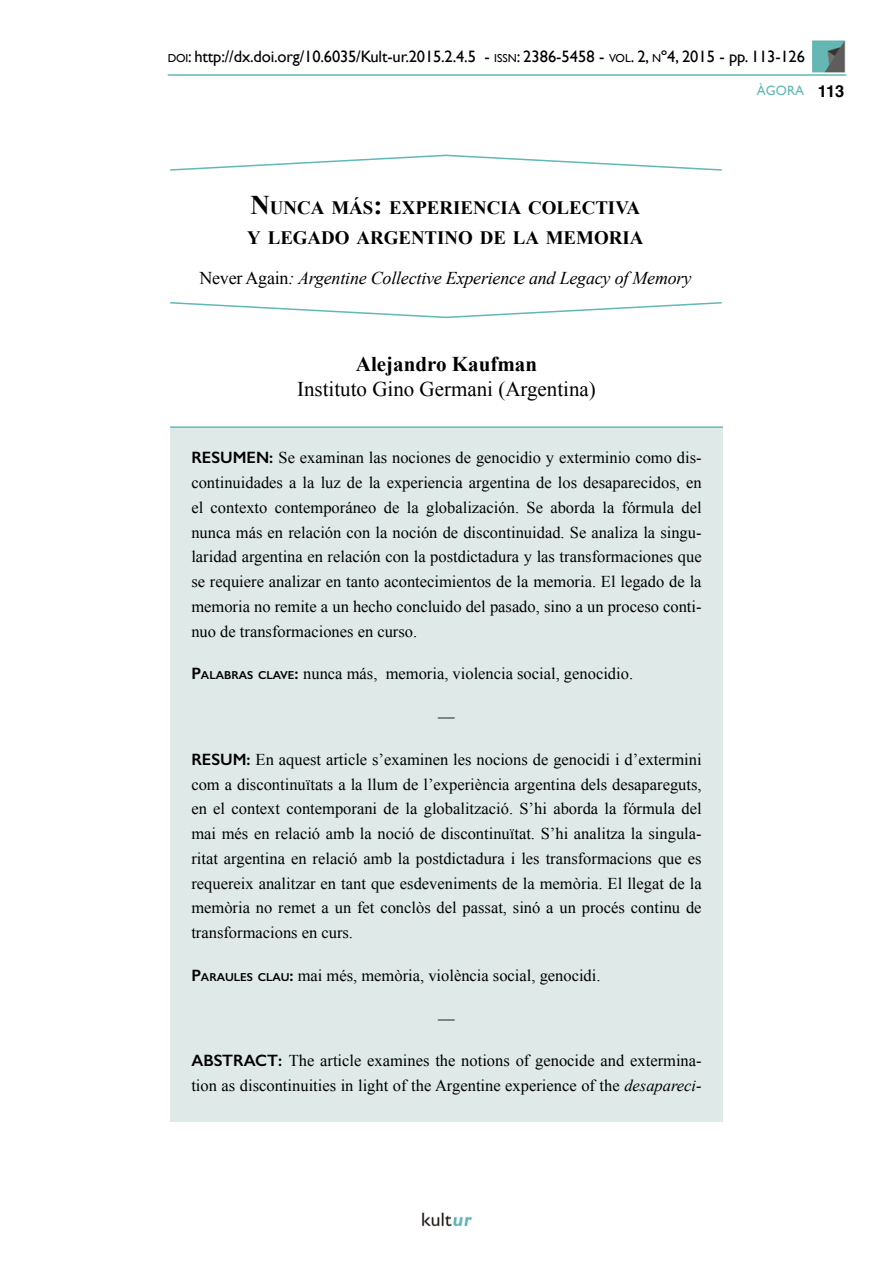
<style>
.page{position:relative;width:893px;height:1263px;background:#fff}
.page>*{position:absolute;margin:0;border:0;box-sizing:border-box;transform-origin:0 0}
.Nombre_autor{font:21px "Times New Roman";color:#000}
.Nombre_autor-2{font:700 21px "Times New Roman";color:#000}
.Título_1{font:700 18.9px/30px "Times New Roman";color:#000}
.Título_en_inglés{font:italic 18px "Times New Roman";letter-spacing:-.01em;color:#000}
.Resumen_abstract{font:16.5px/24.8px "Times New Roman";color:#000;text-align:justify}
.t1{font:16.5px "Gill Sans";letter-spacing:-.01em;color:#000}
.t2{font:13.5px "Gill Sans";color:#60b9b4}
.s1{font-size:11.55px}
.s2{font-style:inherit}
.s3{font-size:27px}
.s4{font-style:normal}
.s5{font-family:"Gill Sans";font-weight:600}
.s6{font-family:"Gill Sans";font-weight:600;font-size:11.55px}
.s7{font-style:italic}
.s8{font-family:"Helvetica";font-weight:700;font-size:16.5px;color:#000}
</style>
<div class="page">
<img style="left:421px;top:1212px;width:52px;height:15px">
<img style="left:812px;top:40px;width:34px;height:33px">
<hr style="left:168px;top:74px;width:678px;height:2px;background:#60b9b4">
<div style="left:170px;top:428px;width:553px;height:693px;background:#dee9e8"></div>
<hr style="left:170px;top:426px;width:553px;height:2px;background:#60b9b4">
<svg style="left:170px;top:154px;width:552px;height:17px"></svg>
<svg style="left:170px;top:302px;width:552px;height:17px"></svg>
<p class="t1" style="left:168px;top:47px;width:639px"><span class="s1">DOI</span>: http://dx.doi.org/10.6035/Kult-ur.2015.2.4.5 - <span class="s1">ISSN</span>: 2386-5458 - <span class="s1">VOL</span><span class="s2">. 2,</span> <span class="s1">N</span><span class="s2">º4, 2015 -</span> pp. <span class="s2">113-126</span></p>
<p class="Título_1" style="left:247px;top:192px;width:398px"><span class="s3">N</span>UNCA MÁS<span class="s3">:</span> EXPERIENCIA COLECTIVA<br>Y LEGADO ARGENTINO DE LA MEMORIA</p>
<p class="Título_en_inglés" style="left:199px;top:266px;width:494px"><span class="s4">Never Again</span>: Argentine Collective Experience and Legacy of Memory</p>
<p class="Nombre_autor-2" style="left:356px;top:349px;width:183px">Alejandro Kaufman</p>
<p class="Nombre_autor" style="left:297px;top:375px;width:300px">Instituto Gino Germani (Argentina)</p>
<p class="Resumen_abstract" style="left:191px;top:445px;width:512px"><span class="s5">RESUMEN:</span> Se examinan las nociones de genocidio y exterminio como dis&shy;continuidades a la luz de la experiencia argentina de los desaparecidos, en el contexto contemporáneo de la globalización. Se aborda la fórmula del nunca más en relación con la noción de discontinuidad. Se analiza la singu&shy;laridad argentina en relación con la postdictadura y las transformaciones que se requiere analizar en tanto acontecimientos de la memoria. El legado de la memoria no remite a un hecho concluido del pasado, sino a un proceso conti&shy;nuo de transformaciones en curso.</p>
<p class="Resumen_abstract" style="left:191px;top:661px;width:443px"><span class="s5">P</span><span class="s6">ALABRAS CLAVE</span><span class="s5">:</span> nunca más, memoria, violencia social, genocidio.</p>
<p class="Resumen_abstract" style="left:438px;top:704px;width:18px">—</p>
<p class="Resumen_abstract" style="left:191px;top:747px;width:512px"><span class="s5">RESUM:</span> En aquest article s’examinen les nocions de genocidi i d’extermini com a discontinuïtats a la llum de l’experiència argentina dels desapareguts, en el context contemporani de la globalització. S’hi aborda la fórmula del mai més en relació amb la noció de discontinuïtat. S’hi analitza la singula&shy;ritat argentina en relació amb la postdictadura i les transformacions que es requereix analitzar en tant que esdeveniments de la memòria. El llegat de la memòria no remet a un fet conclòs del passat, sinó a un procés continu de transformacions en curs.</p>
<p class="Resumen_abstract" style="left:191px;top:963px;width:411px"><span class="s5">P</span><span class="s6">ARAULES CLAU</span><span class="s5">:</span> mai més, memòria, violència social, genocidi.</p>
<p class="Resumen_abstract" style="left:438px;top:1005px;width:18px">—</p>
<p class="Resumen_abstract" style="left:191px;top:1048px;width:512px"><span class="s5">ABSTRACT:</span> The article examines the notions of genocide and extermina&shy;tion as discontinuities in light of the Argentine experience of the <span class="s7">desapareci-</span></p>
<p class="t2" style="left:757px;top:83px;width:89px">ÀGORA <span class="s8">113</span></p>
</div>
